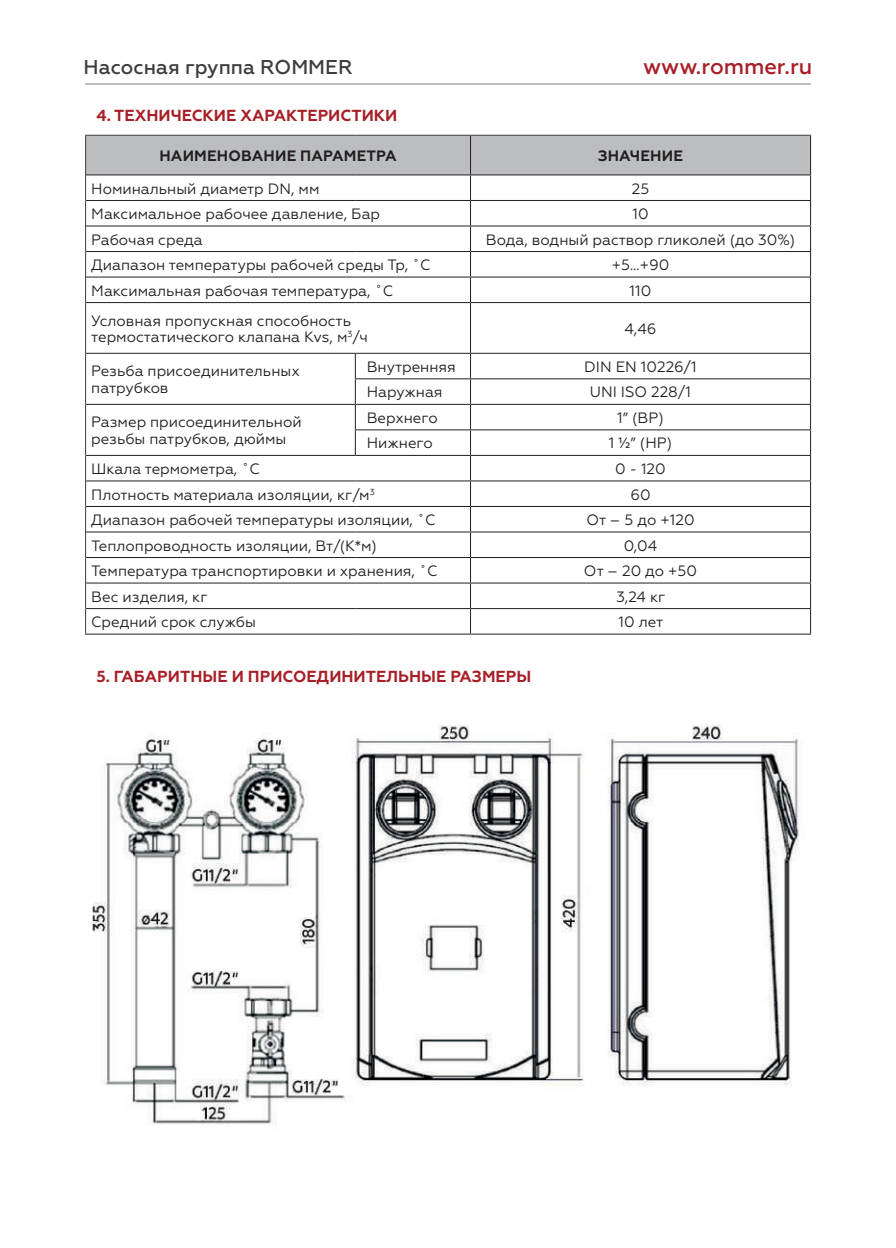
<style>
.page{position:relative;width:896px;height:1248px;background:#fff}
.page>*{position:absolute;margin:0;border:0;box-sizing:border-box;transform-origin:0 0}
.t1{font:500 22px "Geometria";color:#a71f27}
.t2{font:500 20px "Geometria";color:#3e3e3f}
.t3{font:700 16px "Geometria";color:#a71f27}
.t4{font:15px/16.4px "Geometria";color:#231f20}
.t5{font:700 15px "Geometria";letter-spacing:.01em;color:#231f20}
</style>
<div class="page">
<hr style="left:470px;top:302px;width:341px;height:1px;background:#231f20">
<hr style="left:810px;top:303px;width:1px;height:50px;background:#231f20">
<hr style="left:470px;top:353px;width:341px;height:1px;background:#231f20">
<hr style="left:355px;top:378px;width:115px;height:1px;background:#231f20">
<hr style="left:470px;top:378px;width:341px;height:1px;background:#231f20">
<hr style="left:355px;top:404px;width:115px;height:1px;background:#231f20">
<hr style="left:470px;top:404px;width:341px;height:1px;background:#231f20">
<hr style="left:355px;top:429px;width:115px;height:1px;background:#231f20">
<hr style="left:470px;top:429px;width:341px;height:1px;background:#231f20">
<hr style="left:355px;top:455px;width:115px;height:1px;background:#231f20">
<hr style="left:470px;top:455px;width:341px;height:1px;background:#231f20">
<hr style="left:470px;top:480px;width:341px;height:1px;background:#231f20">
<hr style="left:470px;top:506px;width:341px;height:1px;background:#231f20">
<hr style="left:470px;top:531px;width:341px;height:1px;background:#231f20">
<hr style="left:470px;top:557px;width:341px;height:1px;background:#231f20">
<hr style="left:470px;top:582px;width:341px;height:1px;background:#231f20">
<hr style="left:470px;top:608px;width:341px;height:1px;background:#231f20">
<svg style="left:810px;top:354px;width:1px;height:279px"></svg>
<hr style="left:470px;top:633px;width:341px;height:1px;background:#231f20">
<hr style="left:85px;top:302px;width:1px;height:51px;background:#3e3e3f">
<svg style="left:85px;top:353px;width:1px;height:280px"></svg>
<svg style="left:85px;top:135px;width:726px;height:167px"></svg>
<hr style="left:86px;top:302px;width:269px;height:1px;background:#231f20">
<hr style="left:355px;top:302px;width:115px;height:1px;background:#231f20">
<hr style="left:470px;top:303px;width:1px;height:50px;background:#231f20">
<hr style="left:86px;top:353px;width:269px;height:1px;background:#231f20">
<hr style="left:355px;top:353px;width:115px;height:1px;background:#231f20">
<hr style="left:86px;top:404px;width:269px;height:1px;background:#231f20">
<svg style="left:355px;top:354px;width:1px;height:101px"></svg>
<hr style="left:86px;top:455px;width:269px;height:1px;background:#231f20">
<hr style="left:86px;top:480px;width:269px;height:1px;background:#231f20">
<hr style="left:355px;top:480px;width:115px;height:1px;background:#231f20">
<hr style="left:86px;top:506px;width:269px;height:1px;background:#231f20">
<hr style="left:355px;top:506px;width:115px;height:1px;background:#231f20">
<hr style="left:86px;top:531px;width:269px;height:1px;background:#231f20">
<hr style="left:355px;top:531px;width:115px;height:1px;background:#231f20">
<hr style="left:86px;top:557px;width:269px;height:1px;background:#231f20">
<hr style="left:355px;top:557px;width:115px;height:1px;background:#231f20">
<hr style="left:86px;top:582px;width:269px;height:1px;background:#231f20">
<hr style="left:355px;top:582px;width:115px;height:1px;background:#231f20">
<hr style="left:86px;top:608px;width:269px;height:1px;background:#231f20">
<hr style="left:355px;top:608px;width:115px;height:1px;background:#231f20">
<svg style="left:470px;top:354px;width:1px;height:279px"></svg>
<hr style="left:85px;top:633px;width:270px;height:1px;background:#231f20">
<hr style="left:355px;top:633px;width:115px;height:1px;background:#231f20">
<hr style="left:810px;top:136px;width:1px;height:38px;background:#231f20">
<hr style="left:85px;top:84px;width:726px;height:1px;background:#bcbdc0">
<img style="left:92px;top:724px;width:708px;height:401px">
<h2 class="t2" style="left:84px;top:55px;width:271px">Насосная группа ROMMER</h2>
<h1 class="t1" style="left:643px;top:53px;width:171px">www.rommer.ru</h1>
<p class="t3" style="left:96px;top:106px;width:302px">4. ТЕХНИЧЕСКИЕ ХАРАКТЕРИСТИКИ</p>
<p class="t5" style="left:159px;top:147px;width:239px">НАИМЕНОВАНИЕ ПАРАМЕТРА</p>
<p class="t5" style="left:598px;top:147px;width:86px">ЗНАЧЕНИЕ</p>
<p class="t4" style="left:91px;top:180px;width:230px">Номинальный диаметр DN, мм</p>
<p class="t4" style="left:632px;top:180px;width:19px">25</p>
<p class="t4" style="left:91px;top:206px;width:290px">Максимальное рабочее давление, Бар</p>
<p class="t4" style="left:632px;top:206px;width:18px">10</p>
<p class="t4" style="left:91px;top:231px;width:113px">Рабочая среда</p>
<p class="t4" style="left:486px;top:231px;width:311px">Вода, водный раствор гликолей (до 30%)</p>
<p class="t4" style="left:91px;top:257px;width:341px">Диапазон температуры рабочей среды Тр, ˚С</p>
<p class="t4" style="left:612px;top:257px;width:59px">+5…+90</p>
<p class="t4" style="left:91px;top:282px;width:303px">Максимальная рабочая температура, ˚С</p>
<p class="t4" style="left:629px;top:282px;width:23px">110</p>
<p class="t4" style="left:91px;top:312px;width:278px">Условная пропускная способность термостатического клапана Kvs, м<sup>3</sup>/ч</p>
<p class="t4" style="left:624px;top:320px;width:33px">4,46</p>
<p class="t4" style="left:91px;top:363px;width:210px">Резьба присоединительных патрубков</p>
<p class="t4" style="left:367px;top:358px;width:91px">Внутренняя</p>
<p class="t4" style="left:584px;top:358px;width:114px">DIN EN 10226/1</p>
<p class="t4" style="left:367px;top:384px;width:77px">Наружная</p>
<p class="t4" style="left:590px;top:384px;width:103px">UNI ISO 228/1</p>
<p class="t4" style="left:91px;top:414px;width:212px">Размер присоединительной резьбы патрубков, дюймы</p>
<p class="t4" style="left:367px;top:409px;width:73px">Верхнего</p>
<p class="t4" style="left:617px;top:409px;width:48px">1” (ВР)</p>
<p class="t4" style="left:367px;top:435px;width:68px">Нижнего</p>
<p class="t4" style="left:609px;top:435px;width:65px">1 ½” (НР)</p>
<p class="t4" style="left:91px;top:460px;width:170px">Шкала термометра, ˚С</p>
<p class="t4" style="left:615px;top:460px;width:52px">0 - 120</p>
<p class="t4" style="left:91px;top:486px;width:285px">Плотность материала изоляции, кг/м<sup>3</sup></p>
<p class="t4" style="left:630px;top:486px;width:22px">60</p>
<p class="t4" style="left:91px;top:511px;width:346px">Диапазон рабочей температуры изоляции, ˚С</p>
<p class="t4" style="left:586px;top:511px;width:110px">От – 5 до +120</p>
<p class="t4" style="left:91px;top:537px;width:287px">Теплопроводность изоляции, Вт/(К*м)</p>
<p class="t4" style="left:624px;top:537px;width:35px">0,04</p>
<p class="t4" style="left:91px;top:562px;width:348px">Температура транспортировки и хранения, ˚С</p>
<p class="t4" style="left:584px;top:562px;width:115px">От – 20 до +50</p>
<p class="t4" style="left:91px;top:588px;width:118px">Вес изделия, кг</p>
<p class="t4" style="left:616px;top:588px;width:51px">3,24 кг</p>
<p class="t4" style="left:91px;top:613px;width:166px">Средний срок службы</p>
<p class="t4" style="left:618px;top:613px;width:46px">10 лет</p>
<p class="t3" style="left:96px;top:667px;width:436px">5. ГАБАРИТНЫЕ И ПРИСОЕДИНИТЕЛЬНЫЕ РАЗМЕРЫ</p>
</div>
